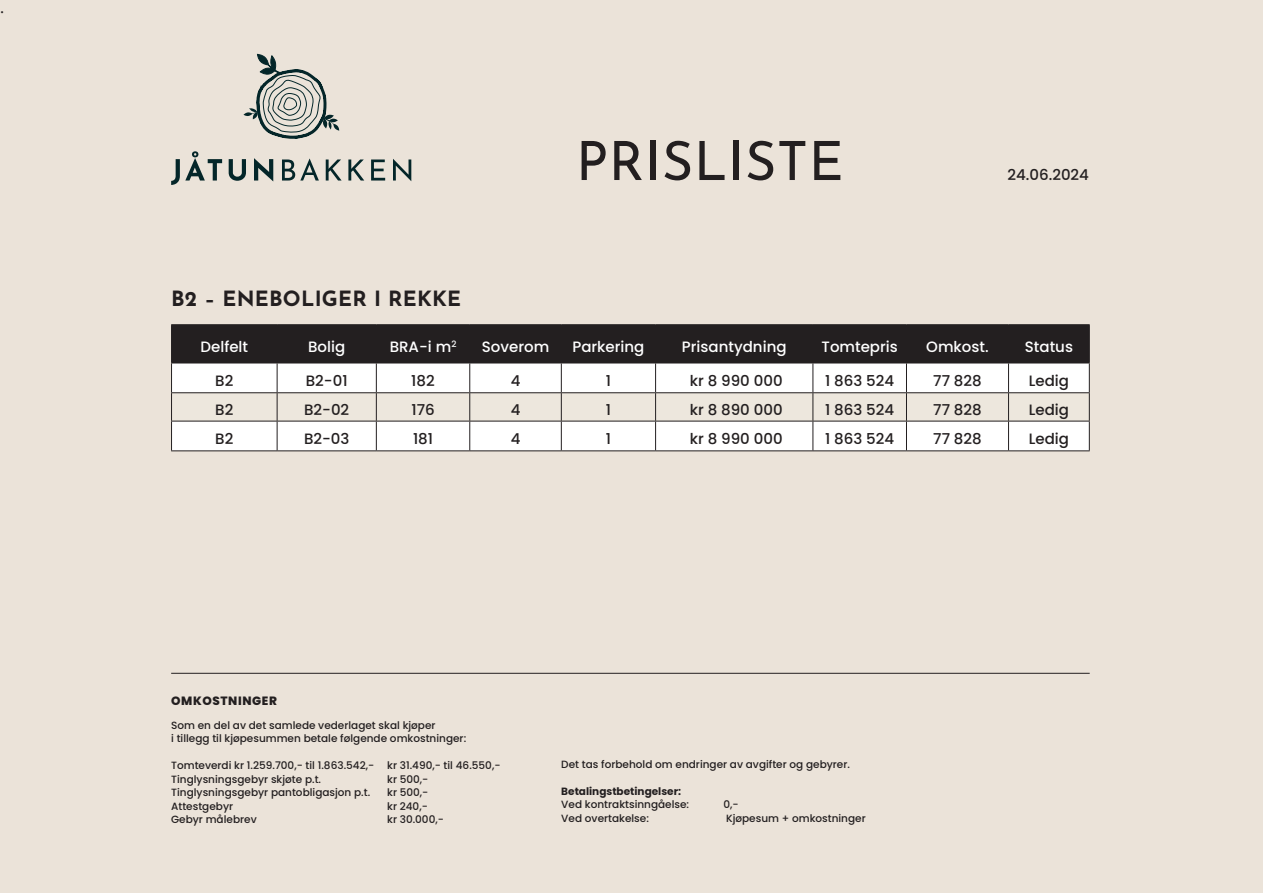
<style>
.page{position:relative;width:1263px;height:893px;background:#ebe3d9}
.page>*{position:absolute;margin:0;border:0;box-sizing:border-box;transform-origin:0 0}
.H1_-_Left{font:54px "Josefin Sans";letter-spacing:.01em;color:#231f20}
.H1_-_Left-2{font:700 21px "Josefin Sans";letter-spacing:.01em;color:#231f20}
.t1{font:18px "Minion Pro";color:#231f20}
.t2{font:500 15px "Poppins";color:#231f20}
.t3{font:500 15px "Poppins";color:#fff}
.t4{font:800 12px "Poppins";letter-spacing:.05em;color:#231f20}
.t5{font:500 10.5px/13.5px "Poppins";color:#231f20}
.t6{font:700 10.5px/13.5px "Poppins";color:#231f20}
.s1{font-weight:500}
</style>
<div class="page">
<hr style="left:171px;top:324px;width:106px;height:1px;background:#231f20">
<hr style="left:277px;top:324px;width:99px;height:1px;background:#231f20">
<hr style="left:376px;top:324px;width:94px;height:1px;background:#231f20">
<hr style="left:470px;top:324px;width:91px;height:1px;background:#231f20">
<hr style="left:561px;top:324px;width:95px;height:1px;background:#231f20">
<hr style="left:656px;top:324px;width:157px;height:1px;background:#231f20">
<hr style="left:813px;top:324px;width:93px;height:1px;background:#231f20">
<hr style="left:906px;top:324px;width:102px;height:1px;background:#231f20">
<hr style="left:1008px;top:324px;width:82px;height:1px;background:#231f20">
<svg style="left:171px;top:325px;width:919px;height:125px"></svg>
<hr style="left:171px;top:450px;width:106px;height:1px;background:#231f20">
<hr style="left:277px;top:450px;width:99px;height:1px;background:#231f20">
<hr style="left:376px;top:450px;width:94px;height:1px;background:#231f20">
<hr style="left:470px;top:450px;width:91px;height:1px;background:#231f20">
<hr style="left:561px;top:450px;width:95px;height:1px;background:#231f20">
<hr style="left:656px;top:450px;width:157px;height:1px;background:#231f20">
<hr style="left:813px;top:450px;width:93px;height:1px;background:#231f20">
<hr style="left:906px;top:450px;width:102px;height:1px;background:#231f20">
<hr style="left:1008px;top:450px;width:82px;height:1px;background:#231f20">
<svg style="left:243px;top:112px;width:10px;height:4px"></svg>
<svg style="left:249px;top:54px;width:90px;height:85px"></svg>
<svg style="left:282px;top:159px;width:129px;height:22px"></svg>
<svg style="left:171px;top:151px;width:102px;height:34px"></svg>
<hr style="left:171px;top:673px;width:919px;height:1px;background:#231f20">
<h3 class="t1" style="left:0;top:-5px;width:6px">.</h3>
<p class="H1_-_Left-2" style="left:171px;top:280px;width:291px">B2 – ENEBOLIGER I REKKE</p>
<p class="H1_-_Left" style="left:576px;top:116px;width:269px">PRISLISTE</p>
<p class="t2" style="left:1007px;top:166px;width:83px">24.06.2024</p>
<p class="t3" style="left:200px;top:338px;width:49px">Delfelt</p>
<p class="t3" style="left:308px;top:338px;width:39px">Bolig</p>
<p class="t3" style="left:390px;top:338px;width:68px">BRA-i m<sup>2</sup></p>
<p class="t3" style="left:482px;top:338px;width:69px">Soverom</p>
<p class="t3" style="left:572px;top:338px;width:74px">Parkering</p>
<p class="t3" style="left:682px;top:338px;width:106px">Prisantydning</p>
<p class="t3" style="left:821px;top:338px;width:78px">Tomtepris</p>
<p class="t3" style="left:926px;top:338px;width:64px">Omkost.</p>
<p class="t3" style="left:1025px;top:338px;width:50px">Status</p>
<p class="t2" style="left:215px;top:372px;width:20px">B2</p>
<p class="t2" style="left:306px;top:372px;width:43px">B2-01</p>
<p class="t2" style="left:411px;top:372px;width:25px">182</p>
<p class="t2" style="left:511px;top:372px;width:11px">4</p>
<p class="t2" style="left:606px;top:372px;width:7px">1</p>
<p class="t2" style="left:690px;top:372px;width:94px">kr 8 990 000</p>
<p class="t2" style="left:825px;top:372px;width:71px">1 863 524</p>
<p class="t2" style="left:933px;top:372px;width:50px">77 828</p>
<p class="t2" style="left:1029px;top:372px;width:42px">Ledig</p>
<p class="t2" style="left:215px;top:401px;width:20px">B2</p>
<p class="t2" style="left:304px;top:401px;width:47px">B2-02</p>
<p class="t2" style="left:411px;top:401px;width:25px">176</p>
<p class="t2" style="left:511px;top:401px;width:11px">4</p>
<p class="t2" style="left:606px;top:401px;width:7px">1</p>
<p class="t2" style="left:690px;top:401px;width:94px">kr 8 890 000</p>
<p class="t2" style="left:825px;top:401px;width:71px">1 863 524</p>
<p class="t2" style="left:933px;top:401px;width:50px">77 828</p>
<p class="t2" style="left:1029px;top:401px;width:42px">Ledig</p>
<p class="t2" style="left:215px;top:430px;width:20px">B2</p>
<p class="t2" style="left:304px;top:430px;width:47px">B2-03</p>
<p class="t2" style="left:413px;top:430px;width:22px">181</p>
<p class="t2" style="left:511px;top:430px;width:11px">4</p>
<p class="t2" style="left:606px;top:430px;width:7px">1</p>
<p class="t2" style="left:690px;top:430px;width:94px">kr 8 990 000</p>
<p class="t2" style="left:825px;top:430px;width:71px">1 863 524</p>
<p class="t2" style="left:933px;top:430px;width:50px">77 828</p>
<p class="t2" style="left:1029px;top:430px;width:42px">Ledig</p>
<p class="t4" style="left:171px;top:694px;width:107px">OMKOSTNINGER</p>
<p class="t5" style="left:171px;top:718px;width:297px">Som en del av det samlede vederlaget skal kjøper<br>i tillegg til kjøpesummen betale følgende omkostninger:</p>
<p class="t5" style="left:171px;top:759px;width:331px">Tomteverdi kr 1.259.700,- til 1.863.542,- kr 31.490,- til 46.550,-<br>Tinglysningsgebyr skjøte p.t.</p>
<p class="t5" style="left:387px;top:772px;width:43px">kr 500,-</p>
<p class="t5" style="left:171px;top:786px;width:201px">Tinglysningsgebyr pantobligasjon p.t.</p>
<p class="t5" style="left:387px;top:786px;width:43px">kr 500,-</p>
<p class="t5" style="left:171px;top:799px;width:63px">Attestgebyr</p>
<p class="t5" style="left:387px;top:799px;width:42px">kr 240,-</p>
<p class="t5" style="left:171px;top:813px;width:87px">Gebyr målebrev</p>
<p class="t5" style="left:387px;top:813px;width:58px">kr 30.000,-</p>
<p class="t5" style="left:561px;top:758px;width:290px">Det tas forbehold om endringer av avgifter og gebyrer.</p>
<p class="t6" style="left:561px;top:785px;width:129px">Betalingstbetingelser:<br><span class="s1">Ved kontraktsinngåelse:</span></p>
<p class="t5" style="left:723px;top:798px;width:17px">0,-</p>
<p class="t5" style="left:561px;top:812px;width:89px">Ved overtakelse:</p>
<p class="t5" style="left:726px;top:812px;width:141px">Kjøpesum + omkostninger</p>
</div>
